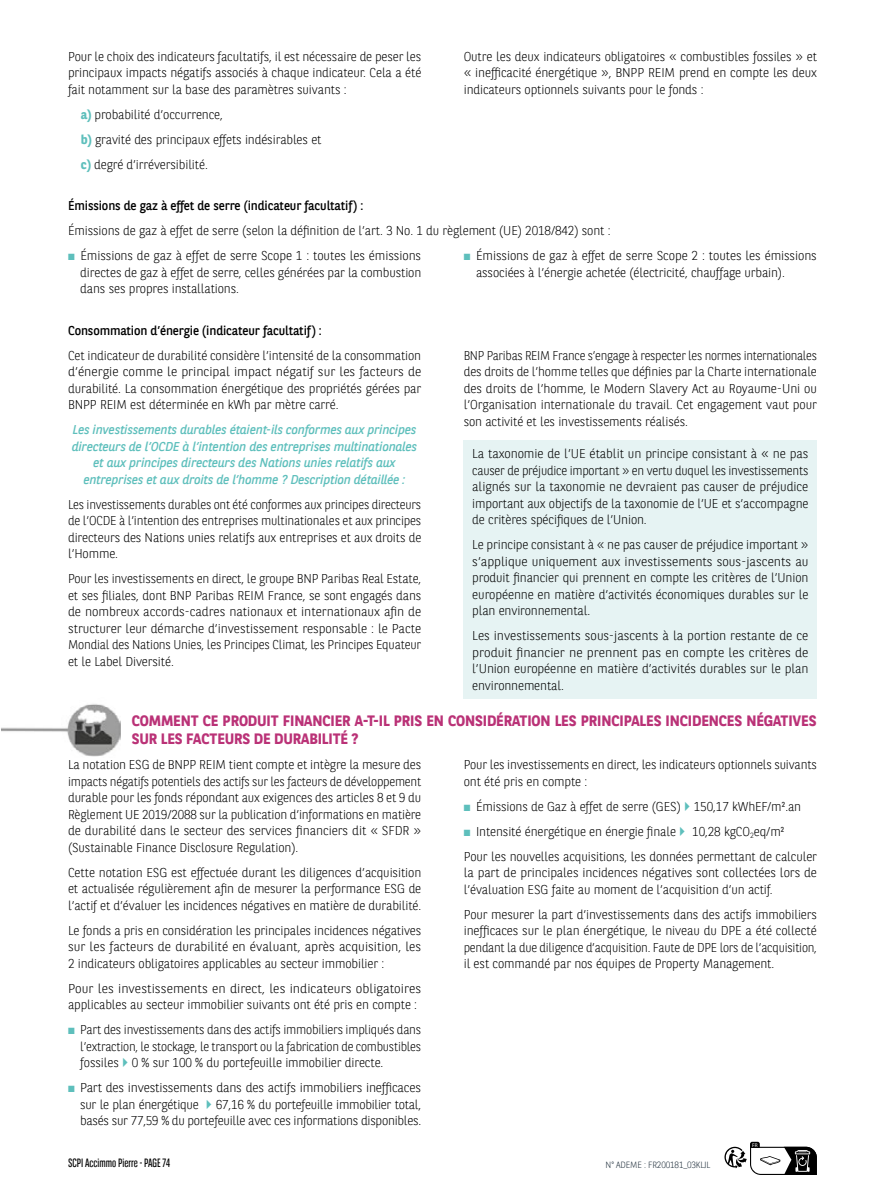
<style>
.page{position:relative;width:885px;height:1191px;background:#fff}
.page>*{position:absolute;margin:0;border:0;box-sizing:border-box;transform-origin:0 0}
.t1{font:700 15px/18px "BNPP Sans";letter-spacing:-.01em;color:#ba3277}
.t2{font:300 12.75px/16.5px "BNPP Sans";letter-spacing:-.01em;color:#000;text-align:justify}
.t3{font:300 12.75px/16.5px "BNPP Sans";letter-spacing:-.01em;color:#000;text-align:justify;scale:.96 1}
.t4{font:300 12.75px/16.5px "BNPP Sans";letter-spacing:-.01em;color:#000;text-align:justify;scale:.92 1}
.t5{font:italic 12.75px/16.5px "BNPP Sans";letter-spacing:-.01em;color:#5ebfbc;text-align:center}
.t6{font:300 12.75px/16.5px "BNPP Sans";letter-spacing:-.01em;color:#000;text-align:justify;scale:.94 1}
.t7{font:300 12.75px/16.5px "BNPP Sans";letter-spacing:-.01em;color:#000;text-align:justify;scale:.95 1}
.t8{font:12.75px "BNPP Sans";letter-spacing:-.01em;color:#000}
.t9{font:12px "BNPP Sans Condensed";color:#000}
.t10{font:300 9px "BNPP Sans";letter-spacing:-.015em;color:#1d2c39;scale:.95 1}
.t11{font:700 5.4px "Flama Condensed";color:#fff}
.s1{font-weight:700;color:#5ebfbc}
.s2{color:#5ebfbc}
</style>
<div class="page">
<svg style="left:724px;top:1141px;width:93px;height:34px"></svg>
<div style="left:463px;top:440px;width:353px;height:258px;background:#e6f3f3"></div>
<img style="left:1px;top:704px;width:120px;height:53px">
<p class="t2" style="left:68px;top:47px;width:355px">Pour le choix des indicateurs facultatifs, il est nécessaire de peser les principaux impacts négatifs associés à chaque indicateur. Cela a été fait notamment sur la base des paramètres suivants :</p>
<p class="t2" style="left:81px;top:101px;width:242px;line-height:25px;text-align:left"><span class="s1">a)</span> probabilité d’occurrence,<br><span class="s1">b)</span> gravité des principaux effets indésirables et <span class="s1">c)</span> degré d’irréversibilité.</p>
<p class="t2" style="left:463px;top:47px;width:355px">Outre les deux indicateurs obligatoires « combustibles fossiles » et « inefficacité énergétique », BNPP REIM prend en compte les deux indicateurs optionnels suivants pour le fonds :</p>
<p class="t8" style="left:68px;top:197px;width:297px">Émissions de gaz à effet de serre (indicateur facultatif) :</p>
<p class="t2" style="left:68px;top:222px;width:544px">Émissions de gaz à effet de serre (selon la définition de l’art. 3 No. 1 du règlement (UE) 2018/842) sont :</p>
<p class="t2" style="left:80px;top:247px;width:342px;text-indent:-12px"><span class="s2">■</span> Émissions de gaz à effet de serre Scope 1 : toutes les émissions directes de gaz à effet de serre, celles générées par la combustion dans ses propres installations.</p>
<p class="t2" style="left:476px;top:247px;width:342px;text-indent:-12px"><span class="s2">■</span> Émissions de gaz à effet de serre Scope 2 : toutes les émissions associées à l’énergie achetée (électricité, chauffage urbain).</p>
<p class="t8" style="left:68px;top:322px;width:255px">Consommation d’énergie (indicateur facultatif) :</p>
<p class="t2" style="left:68px;top:346px;width:355px">Cet indicateur de durabilité considère l’intensité de la consommation d’énergie comme le principal impact négatif sur les facteurs de durabilité. La consommation énergétique des propriétés gérées par BNPP REIM est déterminée en kWh par mètre carré.</p>
<p class="t5" style="left:72px;top:421px;width:346px">Les investissements durables étaient-ils conformes aux principes directeurs de l’OCDE à l’intention des entreprises multinationales et aux principes directeurs des Nations unies relatifs aux entreprises et aux droits de l’homme ? Description détaillée :</p>
<p class="t6" style="left:68px;top:495px;width:377px">Les investissements durables ont été conformes aux principes directeurs de l’OCDE à l’intention des entreprises multinationales et aux principes directeurs des Nations unies relatifs aux entreprises et aux droits de l’Homme.</p>
<p class="t3" style="left:68px;top:570px;width:369px">Pour les investissements en direct, le groupe BNP Paribas Real Estate, et ses filiales, dont BNP Paribas REIM France, se sont engagés dans de nombreux accords-cadres nationaux et internationaux afin de structurer leur démarche d’investissement responsable : le Pacte Mondial des Nations Unies, les Principes Climat, les Principes Equateur et le Label Diversité.</p>
<p class="t4" style="left:463px;top:346px;width:385px">BNP Paribas REIM France s’engage à respecter les normes internationales des droits de l’homme telles que définies par la Charte internationale des droits de l’homme, le Modern Slavery Act au Royaume-Uni ou l’Organisation internationale du travail. Cet engagement vaut pour son activité et les investissements réalisés.</p>
<p class="t2" style="left:472px;top:445px;width:338px">La taxonomie de l’UE établit un principe consistant à « ne pas causer de préjudice important » en vertu duquel les investissements alignés sur la taxonomie ne devraient pas causer de préjudice important aux objectifs de la taxonomie de l’UE et s’accompagne de critères spécifiques de l’Union.</p>
<p class="t2" style="left:472px;top:536px;width:338px">Le principe consistant à « ne pas causer de préjudice important » s’applique uniquement aux investissements sous-jascents au produit financier qui prennent en compte les critères de l’Union européenne en matière d’activités économiques durables sur le plan environnemental.</p>
<p class="t2" style="left:472px;top:627px;width:337px">Les investissements sous-jascents à la portion restante de ce produit financier ne prennent pas en compte les critères de l’Union européenne en matière d’activités durables sur le plan environnemental.</p>
<p class="t1" style="left:132px;top:711px;width:686px">COMMENT CE PRODUIT FINANCIER A-T-IL PRIS EN CONSIDÉRATION LES PRINCIPALES INCIDENCES NÉGATIVES<br>SUR LES FACTEURS DE DURABILITÉ ?</p>
<p class="t2" style="left:68px;top:755px;width:355px">La notation ESG de BNPP REIM tient compte et intègre la mesure des impacts négatifs potentiels des actifs sur les facteurs de développement durable pour les fonds répondant aux exigences des articles 8 et 9 du Règlement UE 2019/2088 sur la publication d’informations en matière de durabilité dans le secteur des services financiers dit « SFDR » (Sustainable Finance Disclosure Regulation).</p>
<p class="t2" style="left:68px;top:863px;width:355px">Cette notation ESG est effectuée durant les diligences d’acquisition et actualisée régulièrement afin de mesurer la performance ESG de l’actif et d’évaluer les incidences négatives en matière de durabilité.</p>
<p class="t2" style="left:68px;top:921px;width:355px">Le fonds a pris en considération les principales incidences négatives sur les facteurs de durabilité en évaluant, après acquisition, les 2 indicateurs obligatoires applicables au secteur immobilier :</p>
<p class="t2" style="left:68px;top:979px;width:354px">Pour les investissements en direct, les indicateurs obligatoires applicables au secteur immobilier suivants ont été pris en compte :</p>
<p class="t7" style="left:80px;top:1020px;width:360px;text-indent:-12px"><span class="s2">■</span> Part des investissements dans des actifs immobiliers impliqués dans l’extraction, le stockage, le transport ou la fabrication de combustibles fossiles 0 % sur 100 % du portefeuille immobilier directe.</p>
<p class="t2" style="left:80px;top:1078px;width:342px;text-indent:-12px"><span class="s2">■</span> Part des investissements dans des actifs immobiliers inefficaces sur le plan énergétique</p>
<p class="t3" style="left:463px;top:755px;width:369px">Pour les investissements en direct, les indicateurs optionnels suivants ont été pris en compte :</p>
<p class="t2" style="left:463px;top:797px;width:339px"><span class="s2">■</span> Émissions de Gaz à effet de serre (GES) 150,17 kWhEF/m².an</p>
<p class="t2" style="left:463px;top:822px;width:214px"><span class="s2">■</span> Intensité énergétique en énergie finale</p>
<p class="t2" style="left:463px;top:818px;width:355px;line-height:25px;text-indent:228px">10,28 kgCO<sub>2</sub>eq/m²<br>Pour les nouvelles acquisitions, les données permettant de calculer</p>
<p class="t2" style="left:463px;top:863px;width:355px">la part de principales incidences négatives sont collectées lors de l’évaluation ESG faite au moment de l’acquisition d’un actif.</p>
<p class="t2" style="left:463px;top:905px;width:355px">Pour mesurer la part d’investissements dans des actifs immobiliers inefficaces sur le plan énergétique, le niveau du DPE a été collecté pendant la due diligence d’acquisition. Faute de DPE lors de l’acquisition, il est commandé par nos équipes de Property Management.</p>
<p class="t2" style="left:80px;top:1095px;width:343px;text-align:right">67,16 % du portefeuille immobilier total,<br>basés sur 77,59 % du portefeuille avec ces informations disponibles.</p>
<p class="t9" style="left:68px;top:1155px;width:103px">SCPI Accimmo Pierre - PAGE 74</p>
<p class="t10" style="left:605px;top:1158px;width:112px">N° ADEME : FR200181_03KLJL</p>
<p class="t11" style="left:752px;top:1141px;width:7px">FR</p>
</div>
